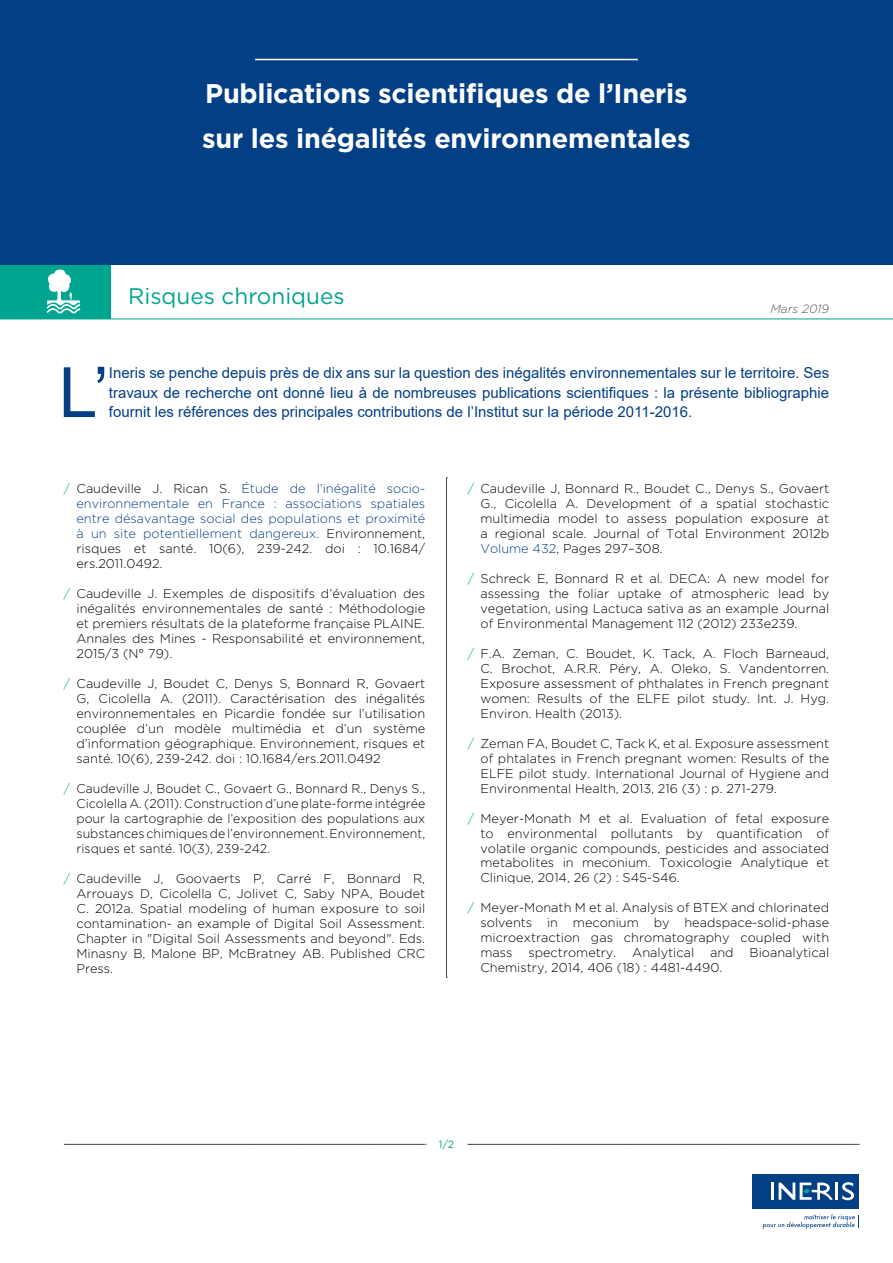
<style>
.page{position:relative;width:893px;height:1263px;background:#fff}
.page>*{position:absolute;margin:0;border:0;box-sizing:border-box;transform-origin:0 0}
.t1{font:69.45px "Arial";color:#033f85}
.t2{font:700 27px/45px "Gotham";letter-spacing:-.01em;color:#fff}
.t3{font:22.5px "Gotham";color:#00a590}
.t4{font:15px/19.5px "Arial";color:#033f85;text-align:justify}
.t5{font:300 12.75px/15px "Gotham";color:#000;text-align:justify}
.t6{font:300 12.75px/15px "Gotham";color:#033f85;text-align:justify}
.t7{font:italic 300 12px "Gotham";color:#575756}
.t8{font:10.5px "Gotham";color:#00a590}
.s1{color:#00a590}
.s2{color:#000}
.s3{color:#033f85}
</style>
<div class="page">
<div style="left:752px;top:1174px;width:107px;height:34px;background:#033f85"></div>
<hr style="left:771px;top:1182px;width:3px;height:18px;background:#fff">
<hr style="left:835px;top:1182px;width:3px;height:18px;background:#fff">
<svg style="left:842px;top:1182px;width:12px;height:18px"></svg>
<svg style="left:779px;top:1182px;width:54px;height:18px"></svg>
<svg style="left:763px;top:1214px;width:96px;height:15px"></svg>
<svg style="left:446px;top:477px;width:1px;height:501px"></svg>
<div style="left:0;top:264px;width:111px;height:55px;background:#00a590"></div>
<hr style="left:0;top:319px;width:893px;height:1px;background:#00a590">
<svg style="left:46px;top:269px;width:35px;height:45px"></svg>
<div style="left:0;top:0;width:893px;height:264px;background:#033f85"></div>
<hr style="left:255px;top:59px;width:383px;height:1px;background:#fff">
<svg style="left:468px;top:1144px;width:392px;height:1px"></svg>
<svg style="left:64px;top:1144px;width:362px;height:1px"></svg>
<h2 class="t2" style="left:202px;top:70px;width:490px">Publications scientifiques de l’Ineris sur les inégalités environnementales</h2>
<h3 class="t3" style="left:128px;top:282px;width:218px">Risques chroniques</h3>
<p class="t7" style="left:770px;top:301px;width:60px">Mars 2019</p>
<h1 class="t1" style="left:59px;top:345px;width:52px">L’</h1>
<p class="t4" style="left:109px;top:363px;width:722px">Ineris se penche depuis près de dix ans sur la question des inégalités environnementales sur le territoire. Ses travaux de recherche ont donné lieu à de nombreuses publications scientifiques : la présente bibliographie fournit les références des principales contributions de l’Institut sur la période 2011-2016.</p>
<p class="t6" style="left:77px;top:480px;width:350px;text-indent:-13px"><span class="s1">/</span> <span class="s2">Caudeville J. Rican S.</span> Étude de l’inégalité socio&shy;environnementale en France : associations spatiales entre désavantage social des populations et proximité à un site potentiellement dangereux. <span class="s2">Environnement, risques et santé. 10(6), 239-242. doi : 10.1684/ ers.2011.0492.</span></p>
<p class="t5" style="left:77px;top:585px;width:350px;text-indent:-13px"><span class="s1">/</span> Caudeville J. Exemples de dispositifs d’évaluation des inégalités environnementales de santé : Méthodologie et premiers résultats de la plateforme française PLAINE.<br>Annales des Mines - Responsabilité et environnement, 2015/3 (N° 79).</p>
<p class="t5" style="left:77px;top:675px;width:350px;text-indent:-13px"><span class="s1">/</span> Caudeville J, Boudet C, Denys S, Bonnard R, Govaert G, Cicolella A. (2011). Caractérisation des inégalités environnementales en Picardie fondée sur l’utilisation couplée d’un modèle multimédia et d’un système d’information géographique. Environnement, risques et santé. 10(6), 239-242. doi : 10.1684/ers.2011.0492</p>
<p class="t5" style="left:77px;top:780px;width:350px;text-indent:-13px"><span class="s1">/</span> Caudeville J, Boudet C., Govaert G., Bonnard R., Denys S., Cicolella A. (2011). Construction d’une plate-forme intégrée pour la cartographie de l’exposition des populations aux substances chimiques de l’environnement. Environnement, risques et santé. 10(3), 239-242.</p>
<p class="t5" style="left:77px;top:870px;width:350px;text-indent:-13px"><span class="s1">/</span> Caudeville J, Goovaerts P, Carré F, Bonnard R, Arrouays D, Cicolella C, Jolivet C, Saby NPA, Boudet C. 2012a. Spatial modeling of human exposure to soil contamination- an example of Digital Soil Assessment.<br>Chapter in "Digital Soil Assessments and beyond". Eds.<br>Minasny B, Malone BP, McBratney AB. Published CRC Press.</p>
<p class="t5" style="left:480px;top:480px;width:350px;text-indent:-13px"><span class="s1">/</span> Caudeville J, Bonnard R., Boudet C., Denys S., Govaert G., Cicolella A. Development of a spatial stochastic multimedia model to assess population exposure at a regional scale. Journal of Total Environment 2012b <span class="s3">Volume 432</span>, Pages 297–308.</p>
<p class="t5" style="left:480px;top:570px;width:350px;text-indent:-13px"><span class="s1">/</span> Schreck E, Bonnard R et al. DECA: A new model for assessing the foliar uptake of atmospheric lead by vegetation, using Lactuca sativa as an example Journal of Environmental Management 112 (2012) 233e239.</p>
<p class="t5" style="left:480px;top:645px;width:350px;text-indent:-13px"><span class="s1">/</span> F.A. Zeman, C. Boudet, K. Tack, A. Floch Barneaud, C. Brochot, A.R.R. Péry, A. Oleko, S. Vandentorren.<br>Exposure assessment of phthalates in French pregnant women: Results of the ELFE pilot study. Int. J. Hyg.<br>Environ. Health (2013).</p>
<p class="t5" style="left:480px;top:735px;width:350px;text-indent:-13px"><span class="s1">/</span> Zeman FA, Boudet C, Tack K, et al. Exposure assessment of phtalates in French pregnant women: Results of the ELFE pilot study. International Journal of Hygiene and Environmental Health, 2013, 216 (3) : p. 271-279.</p>
<p class="t5" style="left:480px;top:810px;width:350px;text-indent:-13px"><span class="s1">/</span> Meyer-Monath M et al. Evaluation of fetal exposure to environmental pollutants by quantification of volatile organic compounds, pesticides and associated metabolites in meconium. Toxicologie Analytique et Clinique, 2014, 26 (2) : S45-S46.</p>
<p class="t5" style="left:480px;top:900px;width:350px;text-indent:-13px"><span class="s1">/</span> Meyer-Monath M et al. Analysis of BTEX and chlorinated solvents in meconium by headspace-solid-phase microextraction gas chromatography coupled with mass spectrometry. Analytical and Bioanalytical Chemistry, 2014, 406 (18) : 4481-4490.</p>
<p class="t8" style="left:439px;top:1138px;width:17px">1/2</p>
</div>
